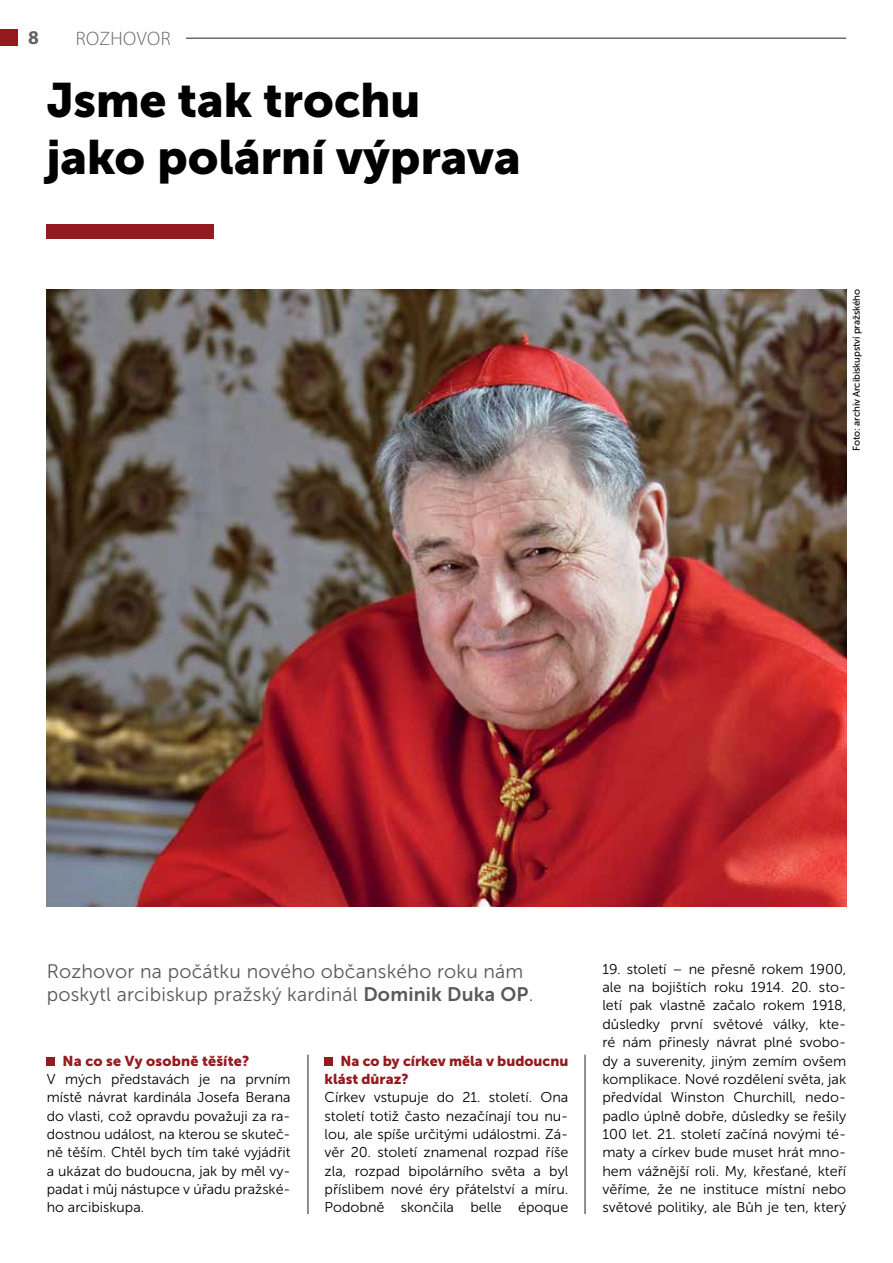
<style>
.page{position:relative;width:893px;height:1263px;background:#fff}
.page>*{position:absolute;margin:0;border:0;box-sizing:border-box;transform-origin:0 0}
.t1{font:48px/57.6px "Museo Sans Cyrl 900";color:#000}
.t2{font:19.5px/23px "Museo Sans 300";letter-spacing:.01em;color:#58595b}
.t3{font:300 19.5px "Myriad Pro";letter-spacing:.02em;color:#636466}
.t4{font:700 19.5px "Myriad Pro";color:#636466}
.t5{font:14.25px/18.3px "Museo Sans 300";color:#000;text-align:justify}
.t6{font:14.25px/18.3px "Museo Sans 900";color:#941a20}
.t7{font:9.75px "Museo Sans 500";letter-spacing:-.01em;color:#000}
.s1{font-family:"Museo Sans 700"}
</style>
<div class="page">
<hr style="left:308px;top:1054px;width:1px;height:160px;background:#000">
<hr style="left:585px;top:1054px;width:1px;height:160px;background:#000">
<hr style="left:186px;top:38px;width:660px;height:1px;background:#000">
<div style="left:47px;top:224px;width:167px;height:14px;background:#941a20"></div>
<div style="left:0;top:29px;width:18px;height:16px;background:#941a20"></div>
<img style="left:47px;top:289px;width:799px;height:618px">
<div style="left:47px;top:1057px;width:8px;height:8px;background:#941a20"></div>
<div style="left:325px;top:1057px;width:8px;height:8px;background:#941a20"></div>
<h2 class="t3" style="left:76px;top:26px;width:96px">ROZHOVOR</h2>
<h1 class="t1" style="left:47px;top:71px;width:475px">Jsme tak trochu jako polární výprava</h1>
<h2 class="t4" style="left:28px;top:25px;width:12px">8</h2>
<p class="t7" style="left:851px;top:451px;width:163px;rotate:-90deg">Foto: archiv Arcibiskupství pražského</p>
<h2 class="t2" style="left:47px;top:960px;width:488px">Rozhovor na počátku nového občanského roku nám poskytl arcibiskup pražský kardinál <span class="s1">Dominik Duka OP</span>.</h2>
<p class="t6" style="left:63px;top:1051px;width:188px">Na co se Vy osobně těšíte?</p>
<p class="t5" style="left:47px;top:1070px;width:245px">V mých představách je na prvním místě návrat kardinála Josefa Berana do vlasti, což opravdu považuji za ra&shy;dostnou událost, na kterou se skuteč&shy;ně těším. Chtěl bych tím také vyjádřit a ukázat do budoucna, jak by měl vy&shy;padat i můj nástupce v úřadu pražské&shy;ho arcibiskupa.</p>
<p class="t6" style="left:325px;top:1051px;width:245px;text-indent:16px">Na co by církev měla v budoucnu klást důraz?</p>
<p class="t5" style="left:325px;top:1088px;width:245px">Církev vstupuje do 21. století. Ona století totiž často nezačínají tou nu&shy;lou, ale spíše určitými událostmi. Zá&shy;věr 20. století znamenal rozpad říše zla, rozpad bipolárního světa a byl příslibem nové éry přátelství a míru.<br>Podobně skončila belle époque</p>
<p class="t5" style="left:602px;top:960px;width:245px">19. století – ne přesně rokem 1900, ale na bojištích roku 1914. 20. sto&shy;letí pak vlastně začalo rokem 1918, důsledky první světové války, kte&shy;ré nám přinesly návrat plné svobo&shy;dy a suverenity, jiným zemím ovšem komplikace. Nové rozdělení světa, jak předvídal Winston Churchill, nedo&shy;padlo úplně dobře, důsledky se řešily 100 let. 21. století začíná novými té&shy;maty a církev bude muset hrát mno&shy;hem vážnější roli. My, křesťané, kteří věříme, že ne instituce místní nebo světové politiky, ale Bůh je ten, který</p>
</div>
